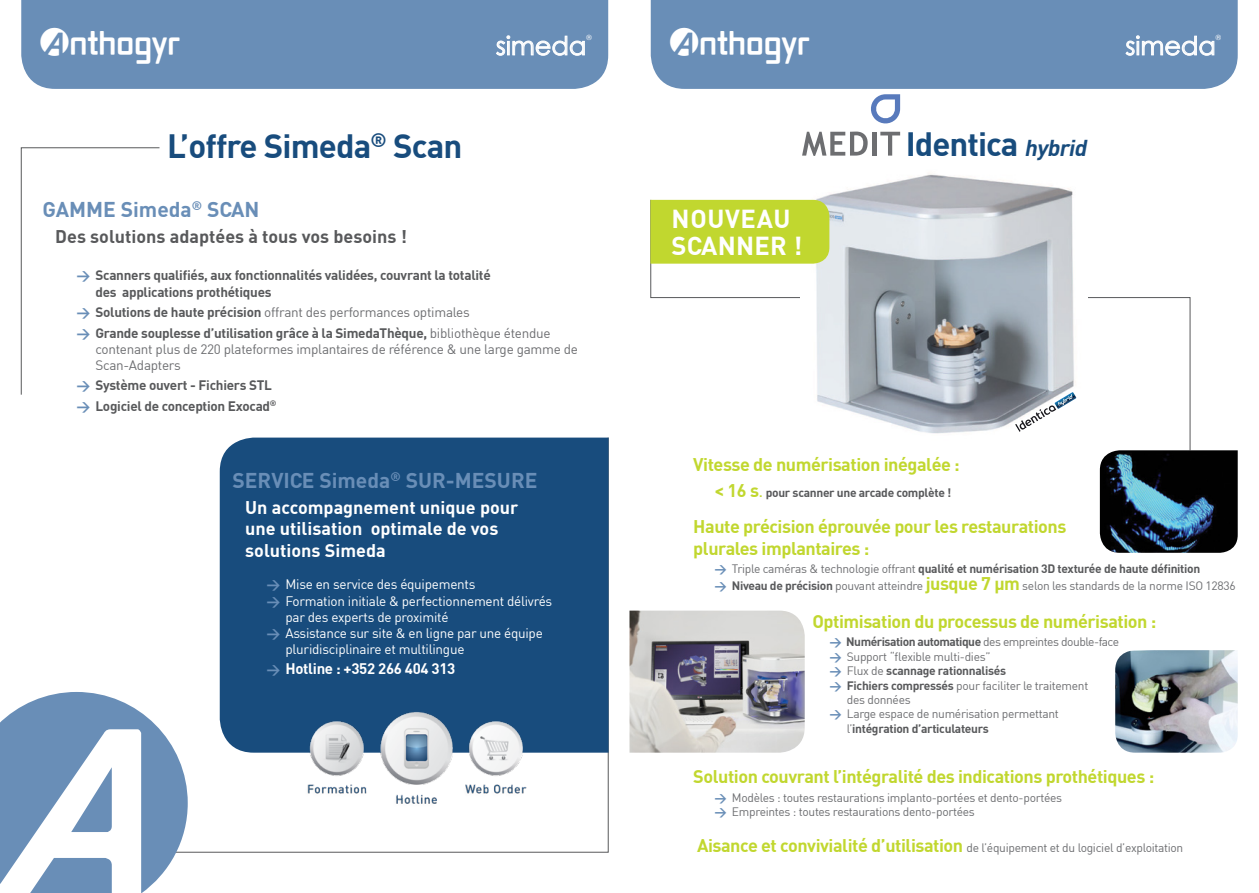
<style>
.page{position:relative;width:1259px;height:893px;background:#fff}
.page>*{position:absolute;margin:0;border:0;box-sizing:border-box;transform-origin:0 0}
.t1{font:43.05px "Anthogyr 2015";color:#fff}
.t2{font:700 33px "DIN";letter-spacing:-.025em;color:#184c7d}
.t3{font:700 25.5px "DIN";letter-spacing:.02em;color:#fff}
.t4{font:25.5px "Century Gothic";color:#fff}
.t5{font:700 21px "DIN";color:#698eb7}
.t6{font:700 18px/21.6px "DIN";letter-spacing:-.025em;color:#c1d72f}
.t7{font:700 18px/21.6px "DIN";color:#fff}
.t8{font:700 18px "DIN";color:#58595b}
.t9{font:700 15px "DIN";letter-spacing:-.02em;color:#fff}
.t10{font:13.5px/16.2px "DIN";letter-spacing:-.02em;color:#6d6e71}
.t11{font:13.5px/16.2px "DIN";letter-spacing:-.02em;color:#fff}
.t12{font:700 13.5px/16.2px "DIN";letter-spacing:-.02em;color:#58595b}
.t13{font:12px/14.4px "DIN";letter-spacing:-.025em;color:#6d6e71}
.t14{font:700 12px "DIN";letter-spacing:-.025em;color:#58595b}
.t15{font:7.05px "Century Gothic";color:#fff}
.s1{font-family:"DIN Bold Expert";font-weight:400;color:#698eb7}
.s2{font-family:"DIN Bold Expert";color:#698eb7}
.s3{font-weight:700;color:#58595b}
.s4{font-family:"DIN Bold Expert";font-weight:400;font-size:13.5px;color:#698eb7}
.s5{font-style:italic;font-size:22.5px}
.s6{font-size:18px;color:#c1d72f}
.s7{font-weight:400;font-size:18px;color:#c1d72f}
.s8{font-weight:400;color:#6d6e71}
.s9{font-weight:700;font-size:18px;color:#c1d72f}
</style>
<div class="page">
<svg style="left:188px;top:437px;width:421px;height:416px"></svg>
<svg style="left:0;top:692px;width:188px;height:201px"></svg>
<div style="left:21px;top:0;width:587px;height:89px;background:#698eb7"></div>
<svg style="left:495px;top:35px;width:90px;height:21px;background:#90abc9"></svg>
<div style="left:651px;top:0;width:586px;height:89px;background:#698eb7"></div>
<svg style="left:1125px;top:35px;width:89px;height:21px;background:#90abc9"></svg>
<svg style="left:21px;top:147px;width:139px;height:248px"></svg>
<div style="left:220px;top:438px;width:388px;height:315px;background:#184c7d"></div>
<svg style="left:650px;top:199px;width:540px;height:251px"></svg>
<img style="left:800px;top:149px;width:288px;height:301px">
<div style="left:650px;top:200px;width:179px;height:64px;background:#c1d72f"></div>
<svg style="left:1015px;top:392px;width:61px;height:40px"></svg>
<img style="left:1100px;top:450px;width:137px;height:103px">
<img style="left:1115px;top:650px;width:122px;height:103px">
<img style="left:256px;top:701px;width:316px;height:114px">
<img style="left:629px;top:611px;width:175px;height:142px">
<svg style="left:802px;top:132px;width:65px;height:24px"></svg>
<hr style="left:872px;top:132px;width:4px;height:24px;background:#6d6e71">
<svg style="left:880px;top:132px;width:20px;height:24px"></svg>
<svg style="left:871px;top:94px;width:29px;height:30px"></svg>
<p class="t1" style="left:38px;top:16px;width:146px">a</p>
<p class="t4" style="left:496px;top:28px;width:92px">simeda</p>
<p class="t15" style="left:586px;top:33px;width:7px">®</p>
<p class="t1" style="left:668px;top:16px;width:146px">a</p>
<p class="t4" style="left:1125px;top:28px;width:92px">simeda</p>
<p class="t15" style="left:1215px;top:33px;width:7px">®</p>
<p class="t2" style="left:167px;top:124px;width:297px">L’offre Simeda<sup>®</sup> Scan</p>
<p class="t5" style="left:43px;top:195px;width:218px">GAMME Simeda<sup>®</sup> SCAN</p>
<p class="t8" style="left:55px;top:224px;width:353px">Des solutions adaptées à tous vos besoins !</p>
<p class="t12" style="left:95px;top:267px;width:397px;text-indent:-19px"><span class="s1">W</span> Scanners qualifiés, aux fonctionnalités validées, couvrant la totalité des applications prothétiques</p>
<p class="t10" style="left:77px;top:304px;width:395px"><span class="s2">W</span> <span class="s3">Solutions de haute précision</span> offrant des performances optimales</p>
<p class="t10" style="left:95px;top:324px;width:484px;text-indent:-19px"><span class="s2">W</span> <span class="s3">Grande souplesse d’utilisation grâce à la SimedaThèque,</span> bibliothèque étendue contenant plus de 220 plateformes implantaires de référence &amp; une large gamme de<br>Scan-Adapters</p>
<p class="t12" style="left:77px;top:377px;width:197px"><span class="s1">W</span> Système ouvert - Fichiers STL</p>
<p class="t12" style="left:77px;top:397px;width:201px"><span class="s1">W</span> Logiciel de conception Exocad<sup>®</sup></p>
<p class="t5" style="left:232px;top:467px;width:306px">SERVICE Simeda<sup>®</sup> SUR-MESURE</p>
<p class="t7" style="left:245px;top:496px;width:275px">Un accompagnement unique pour une utilisation optimale de vos solutions Simeda</p>
<p class="t11" style="left:266px;top:576px;width:210px"><span class="s2">W</span> Mise en service des équipements</p>
<p class="t11" style="left:285px;top:592px;width:268px;text-indent:-19px"><span class="s2">W</span> Formation initiale &amp; perfectionnement délivrés par des experts de proximité</p>
<p class="t11" style="left:285px;top:625px;width:259px;text-indent:-19px"><span class="s2">W</span> Assistance sur site &amp; en ligne par une équipe pluridisciplinaire et multilingue</p>
<p class="t9" style="left:266px;top:658px;width:190px"><span class="s4">W</span> Hotline : +352 266 404 313</p>
<p class="t3" style="left:671px;top:202px;width:120px">NOUVEAU</p>
<p class="t3" style="left:671px;top:229px;width:132px">SCANNER !</p>
<p class="t2" style="left:906px;top:122px;width:187px">Identica <span class="s5">hybrid</span></p>
<p class="t6" style="left:693px;top:453px;width:268px">Vitesse de numérisation inégalée :</p>
<p class="t14" style="left:714px;top:485px;width:238px"><span class="s6">&lt; 16 s</span><span class="s7">.</span> pour scanner une arcade complète !</p>
<p class="t6" style="left:693px;top:515px;width:375px">Haute précision éprouvée pour les restaurations plurales implantaires :</p>
<p class="t14" style="left:714px;top:561px;width:487px"><span class="s1">W</span> <span class="s8">Triple caméras &amp; technologie offrant</span> qualité et numérisation 3D texturée de haute définition</p>
<p class="t13" style="left:714px;top:578px;width:523px"><span class="s2">W</span> <span class="s3">Niveau de précision</span> pouvant atteindre <span class="s9">jusque 7 µm</span> selon les standards de la norme ISO 12836</p>
<p class="t6" style="left:812px;top:610px;width:345px">Optimisation du processus de numérisation :</p>
<p class="t13" style="left:829px;top:635px;width:291px"><span class="s2">W</span> <span class="s3">Numérisation automatique</span> des empreintes double-face</p>
<p class="t13" style="left:829px;top:649px;width:163px"><span class="s2">W</span> Support “flexible multi-dies”</p>
<p class="t14" style="left:829px;top:663px;width:178px"><span class="s1">W</span> <span class="s8">Flux de</span> scannage rationnalisés</p>
<p class="t13" style="left:847px;top:678px;width:243px;text-indent:-17px"><span class="s2">W</span> <span class="s3">Fichiers compressés</span> pour faciliter le traitement des données</p>
<p class="t13" style="left:847px;top:707px;width:214px;text-indent:-17px"><span class="s2">W</span> Large espace de numérisation permettant l’<span class="s3">intégration d’articulateurs</span></p>
<p class="t6" style="left:693px;top:765px;width:462px">Solution couvrant l’intégralité des indications prothétiques :</p>
<p class="t13" style="left:714px;top:790px;width:349px"><span class="s2">W</span> Modèles : toutes restaurations implanto-portées et dento-portées</p>
<p class="t13" style="left:714px;top:804px;width:262px"><span class="s2">W</span> Empreintes : toutes restaurations dento-portées</p>
<p class="t13" style="left:697px;top:840px;width:488px"><span class="s9">Aisance et convivialité d’utilisation</span> de l’équipement et du logiciel d’exploitation</p>
</div>
